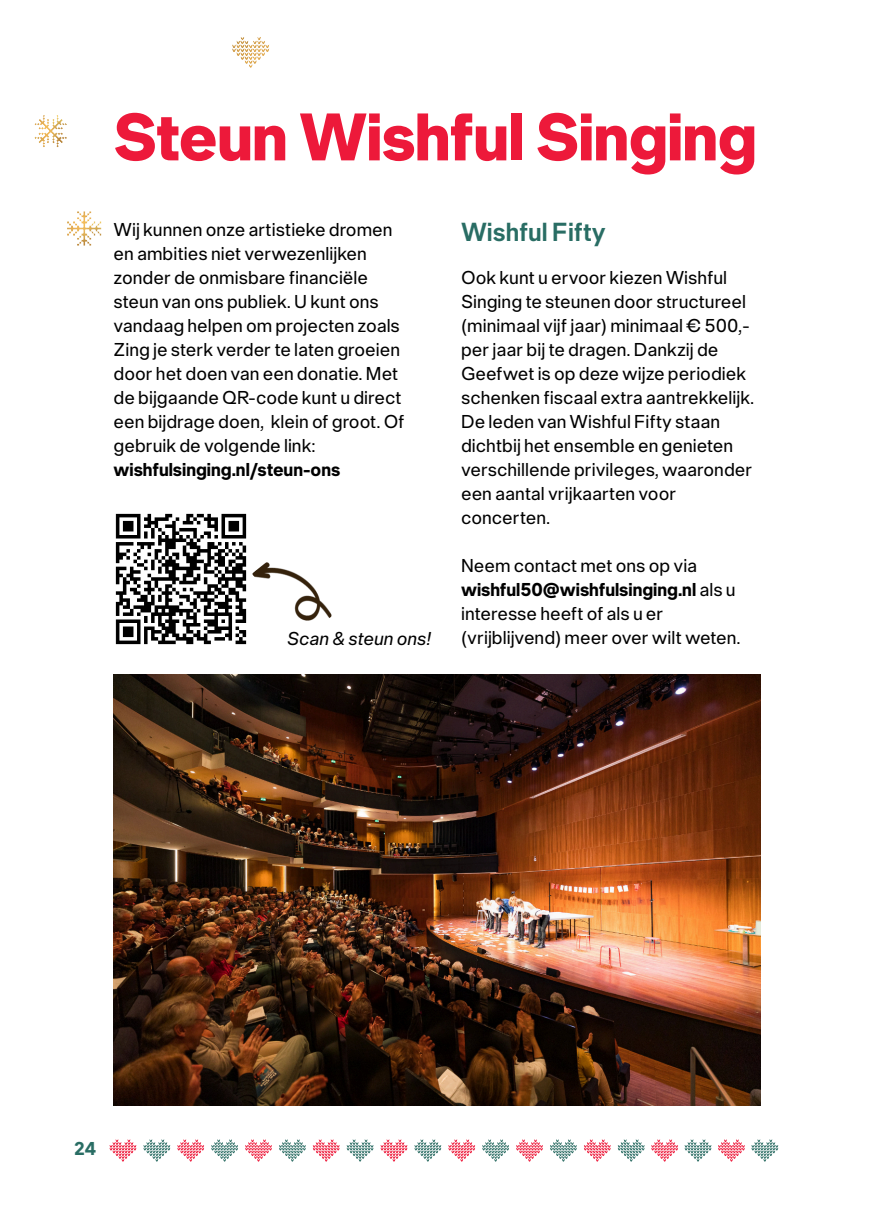
<style>
.page{position:relative;width:874px;height:1225px;background:#fff}
.page>*{position:absolute;margin:0;border:0;box-sizing:border-box;transform-origin:0 0}
.t1{font:700 72px "neue Singular D Extra";color:#ed193a}
.t2{font:700 28px "neue Singular D Semi";color:#296d64}
.t3{font:20px/24px "neue Singular D Regular";color:#000}
.t4{font:20px "neue Singular D Bold";color:#000}
.t5{font:italic 20px "neue Singular D Regular";color:#000}
.t6{font:20px "neue Singular D Bold";color:#296d64}
.s1{font-family:"neue Singular D Regular"}
</style>
<div class="page">
<img style="left:34px;top:115px;width:33px;height:33px">
<img style="left:232px;top:37px;width:37px;height:19px">
<img style="left:67px;top:211px;width:34px;height:34px">
<svg style="left:109px;top:1139px;width:27px;height:22px"></svg>
<svg style="left:177px;top:1139px;width:27px;height:22px"></svg>
<svg style="left:143px;top:1139px;width:27px;height:22px"></svg>
<svg style="left:211px;top:1139px;width:27px;height:22px"></svg>
<svg style="left:245px;top:1139px;width:27px;height:22px"></svg>
<svg style="left:279px;top:1139px;width:26px;height:22px"></svg>
<svg style="left:312px;top:1139px;width:27px;height:22px"></svg>
<svg style="left:380px;top:1139px;width:27px;height:22px"></svg>
<svg style="left:346px;top:1139px;width:27px;height:22px"></svg>
<svg style="left:414px;top:1139px;width:27px;height:22px"></svg>
<svg style="left:448px;top:1139px;width:27px;height:22px"></svg>
<svg style="left:482px;top:1139px;width:26px;height:22px"></svg>
<svg style="left:651px;top:1139px;width:26px;height:22px"></svg>
<svg style="left:584px;top:1139px;width:26px;height:22px"></svg>
<svg style="left:617px;top:1139px;width:27px;height:22px"></svg>
<svg style="left:550px;top:1139px;width:26px;height:22px"></svg>
<svg style="left:516px;top:1139px;width:26px;height:22px"></svg>
<svg style="left:684px;top:1139px;width:27px;height:22px"></svg>
<svg style="left:751px;top:1139px;width:26px;height:22px"></svg>
<svg style="left:718px;top:1139px;width:26px;height:22px"></svg>
<img style="left:113px;top:674px;width:647px;height:431px">
<img style="left:115px;top:513px;width:132px;height:132px">
<img style="left:252px;top:562px;width:80px;height:58px">
<h1 class="t1" style="left:113px;top:113px;width:644px">Steun Wishful Singing</h1>
<p class="t3" style="left:113px;top:219px;width:292px">Wij kunnen onze artistieke dromen en ambities niet verwezenlijken zonder de onmisbare financiële steun van ons publiek. U kunt ons vandaag helpen om projecten zoals Zing je sterk verder te laten groeien door het doen van een donatie. Met de bijgaande QR-code kunt u direct een bijdrage doen, klein of groot. Of gebruik de volgende link:</p>
<p class="t4" style="left:113px;top:463px;width:228px">wishfulsinging.nl/steun-ons</p>
<p class="t5" style="left:287px;top:632px;width:145px">Scan &amp; steun ons!</p>
<h2 class="t2" style="left:461px;top:223px;width:146px">Wishful Fifty</h2>
<p class="t3" style="left:461px;top:267px;width:295px">Ook kunt u ervoor kiezen Wishful<br>Singing te steunen door structureel (minimaal vijf jaar) minimaal € 500,- per jaar bij te dragen. Dankzij de<br>Geefwet is op deze wijze periodiek schenken fiscaal extra aantrekkelijk.<br>De leden van Wishful Fifty staan dichtbij het ensemble en genieten verschillende privileges, waaronder een aantal vrijkaarten voor concerten.</p>
<p class="t3" style="left:461px;top:555px;width:237px">Neem contact met ons op via</p>
<p class="t4" style="left:461px;top:583px;width:276px">wishful50@wishfulsinging.nl <span class="s1">als u</span></p>
<p class="t3" style="left:461px;top:603px;width:281px">interesse heeft of als u er (vrijblijvend) meer over wilt weten.</p>
<p class="t6" style="left:74px;top:1142px;width:24px">24</p>
</div>
